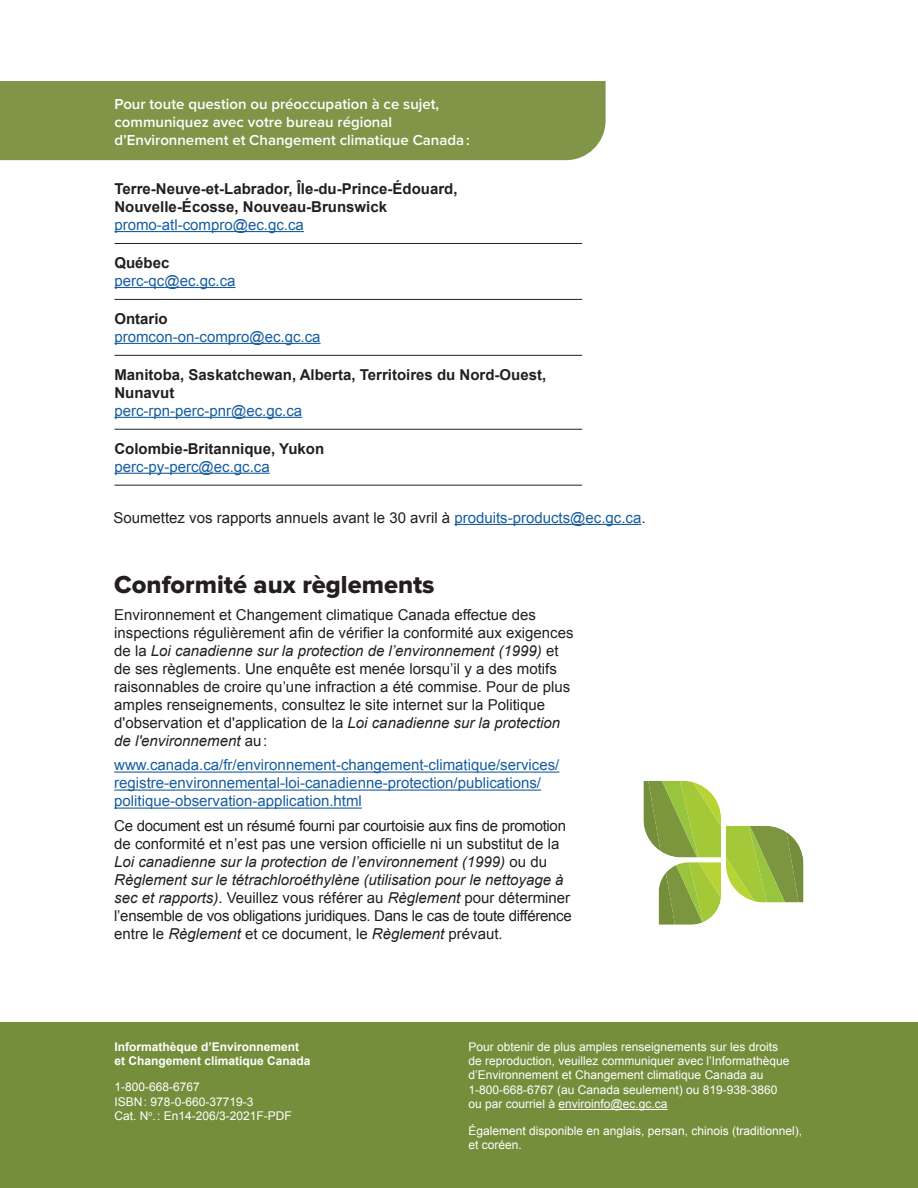
<style>
.page{position:relative;width:918px;height:1188px;background:#fff}
.page>*{position:absolute;margin:0;border:0;box-sizing:border-box;transform-origin:0 0}
.t1{font:25.5px "Proxima Nova Extrabld";color:#231f20}
.t2{font:15px/18px "Arial";color:#231f20}
.t3{font:15px/18px "Arial";letter-spacing:-.02em;color:#231f20}
.t4{font:15px/18px "Arial";color:#175d9e}
.t5{font:700 15px/18px "Arial";color:#231f20}
.t6{font:600 15px/18px "Proxima Nova";color:#fff}
.Contact_Infomation{font:12px/14.4px "Arial";color:#fff}
.Contact_Infomation-2{font:700 12px/14.4px "Arial";color:#fff}
.s1{color:#175d9e}
.s2{font-style:italic}
</style>
<div class="page">
<div style="left:0;top:1023px;width:918px;height:165px;background:#758e3b"></div>
<hr style="left:559px;top:1109px;width:109px;height:1px;background:#fff">
<div style="left:0;top:81px;width:606px;height:79px;background:#809548"></div>
<hr style="left:114px;top:243px;width:468px;height:1px;background:#231f20">
<hr style="left:114px;top:299px;width:468px;height:1px;background:#231f20">
<hr style="left:114px;top:355px;width:468px;height:1px;background:#231f20">
<hr style="left:114px;top:429px;width:468px;height:1px;background:#231f20">
<hr style="left:114px;top:485px;width:468px;height:1px;background:#231f20">
<hr style="left:114px;top:231px;width:190px;height:1px;background:#175d9e">
<hr style="left:114px;top:287px;width:122px;height:1px;background:#175d9e">
<hr style="left:114px;top:343px;width:207px;height:1px;background:#175d9e">
<hr style="left:114px;top:417px;width:188px;height:1px;background:#175d9e">
<hr style="left:114px;top:473px;width:156px;height:1px;background:#175d9e">
<hr style="left:114px;top:772px;width:445px;height:1px;background:#175d9e">
<hr style="left:114px;top:790px;width:427px;height:1px;background:#175d9e">
<hr style="left:114px;top:808px;width:248px;height:1px;background:#175d9e">
<svg style="left:643px;top:781px;width:161px;height:144px"></svg>
<hr style="left:454px;top:524px;width:187px;height:1px;background:#175d9e">
<p class="t6" style="left:114px;top:94px;width:357px">Pour toute question ou préoccupation à ce sujet, communiquez avec votre bureau régional d’Environnement et Changement climatique Canada :</p>
<p class="t5" style="left:114px;top:180px;width:345px">Terre-Neuve-et-Labrador, Île-du-Prince-Édouard,<br>Nouvelle-Écosse, Nouveau-Brunswick</p>
<p class="t4" style="left:114px;top:216px;width:191px">promo-atl-compro@ec.gc.ca</p>
<p class="t5" style="left:114px;top:254px;width:57px">Québec</p>
<p class="t4" style="left:114px;top:272px;width:123px">perc-qc@ec.gc.ca</p>
<p class="t5" style="left:114px;top:310px;width:55px">Ontario</p>
<p class="t4" style="left:114px;top:328px;width:208px">promcon-on-compro@ec.gc.ca</p>
<p class="t5" style="left:114px;top:366px;width:433px">Manitoba, Saskatchewan, Alberta, Territoires du Nord-Ouest,<br>Nunavut</p>
<p class="t4" style="left:114px;top:402px;width:189px">perc-rpn-perc-pnr@ec.gc.ca</p>
<p class="t5" style="left:114px;top:440px;width:211px">Colombie-Britannique, Yukon</p>
<p class="t4" style="left:114px;top:458px;width:157px">perc-py-perc@ec.gc.ca</p>
<p class="t2" style="left:113px;top:509px;width:534px">Soumettez vos rapports annuels avant le 30 avril à <span class="s1">produits-products@ec.gc.ca</span>.</p>
<h1 class="t1" style="left:114px;top:570px;width:322px">Conformité aux règlements</h1>
<p class="t2" style="left:114px;top:606px;width:461px">Environnement et Changement climatique Canada effectue des inspections régulièrement afin de vérifier la conformité aux exigences de la <span class="s2">Loi canadienne sur la protection de l’environnement (1999)</span> et de ses règlements. Une enquête est menée lorsqu’il y a des motifs raisonnables de croire qu’une infraction a été commise. Pour de plus amples renseignements, consultez le site internet sur la Politique d'observation et d'application de la <span class="s2">Loi canadienne sur la protection de l'environnement</span> au:</p>
<p class="t4" style="left:114px;top:756px;width:447px">www.canada.ca/fr/environnement-changement-climatique/services/ registre-environnemental-loi-canadienne-protection/publications/ politique-observation-application.html</p>
<p class="t3" style="left:114px;top:817px;width:459px">Ce document est un résumé fourni par courtoisie aux fins de promotion de conformité et n’est pas une version officielle ni un substitut de la <span class="s2">Loi canadienne sur la protection de l’environnement (1999)</span> ou du <span class="s2">Règlement sur le tétrachloroéthylène (utilisation pour le nettoyage à sec et rapports)</span>. Veuillez vous référer au <span class="s2">Règlement</span> pour déterminer l’ensemble de vos obligations juridiques. Dans le cas de toute différence entre le <span class="s2">Règlement</span> et ce document, le <span class="s2">Règlement</span> prévaut.</p>
<p class="Contact_Infomation-2" style="left:114px;top:1040px;width:198px">Informathèque d’Environnement et Changement climatique Canada</p>
<p class="Contact_Infomation" style="left:114px;top:1080px;width:179px">1-800-668-6767<br>ISBN: 978-0-660-37719-3<br>Cat. N<sup>o</sup>.: En14-206/3-2021F-PDF</p>
<p class="Contact_Infomation" style="left:469px;top:1039px;width:322px">Pour obtenir de plus amples renseignements sur les droits de reproduction, veuillez communiquer avec l’Informathèque d’Environnement et Changement climatique Canada au 1-800-668-6767 (au Canada seulement) ou 819-938-3860 ou par courriel à enviroinfo@ec.gc.ca</p>
<p class="Contact_Infomation" style="left:469px;top:1123px;width:335px">Également disponible en anglais, persan, chinois (traditionnel), et coréen.</p>
</div>
